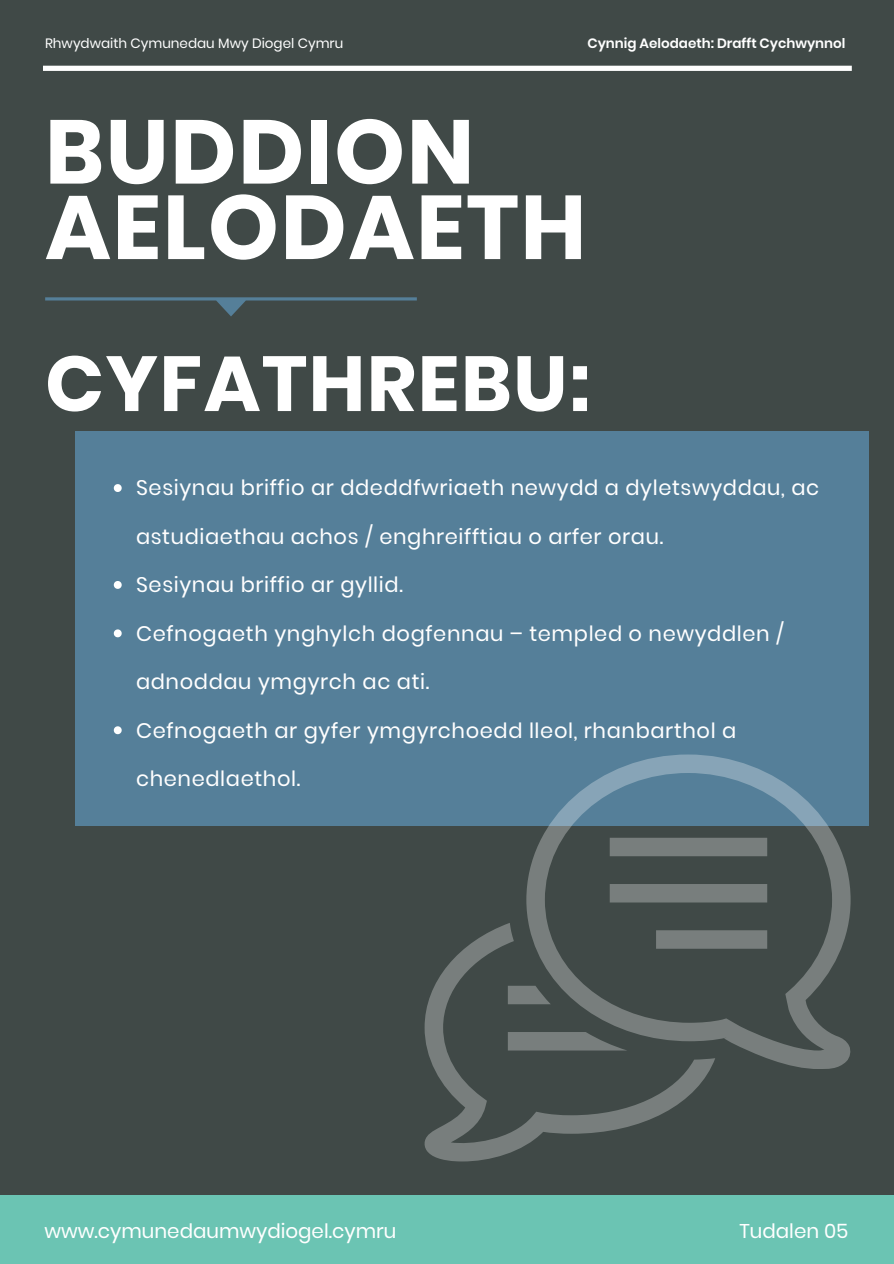
<style>
.page{position:relative;width:894px;height:1264px;background:#fff}
.page>*{position:absolute;margin:0;border:0;box-sizing:border-box;transform-origin:0 0}
.t1{font:700 90.15px/75.4px "Poppins";letter-spacing:.02em;color:#fff}
.t2{font:700 77.55px "Poppins";letter-spacing:.02em;color:#fff}
.t3{font:21px "Poppins";letter-spacing:.03em;color:#fff}
.t4{font:19.8px "Poppins";color:#fff}
.t5{font:13.5px "Poppins";color:#fff}
.t6{font:600 13.5px "Poppins";color:#fff}
</style>
<div class="page">
<div style="left:0;top:0;width:893px;height:1263px;background:#404947"></div>
<svg style="left:43px;top:66px;width:808px;height:5px;background:#fcfcfc"></svg>
<div style="left:0;top:1195px;width:893px;height:68px;background:#6bc4b3"></div>
<svg style="left:45px;top:297px;width:372px;height:19px"></svg>
<div style="left:75px;top:431px;width:793px;height:394px;background:#557f99"></div>
<svg style="left:424px;top:754px;width:426px;height:407px"></svg>
<svg style="left:114px;top:484px;width:8px;height:8px"></svg>
<svg style="left:114px;top:581px;width:8px;height:8px"></svg>
<svg style="left:114px;top:629px;width:8px;height:8px"></svg>
<svg style="left:114px;top:726px;width:8px;height:8px"></svg>
<p class="t5" style="left:45px;top:33px;width:300px">Rhwydwaith Cymunedau Mwy Diogel Cymru</p>
<p class="t6" style="left:587px;top:33px;width:259px">Cynnig Aelodaeth: Drafft Cychwynnol</p>
<p class="t1" style="left:45px;top:114px;width:542px">BUDDION<br>AELODAETH</p>
<p class="t2" style="left:45px;top:329px;width:546px">CYFATHREBU:</p>
<p class="t3" style="left:136px;top:473px;width:684px">Sesiynau briffio ar ddeddfwriaeth newydd a dyletswyddau, ac</p>
<p class="t3" style="left:136px;top:521px;width:528px">astudiaethau achos / enghreifftiau o arfer orau.</p>
<p class="t3" style="left:136px;top:570px;width:268px">Sesiynau briffio ar gyllid.</p>
<p class="t3" style="left:136px;top:618px;width:649px">Cefnogaeth ynghylch dogfennau – templed o newyddlen /</p>
<p class="t3" style="left:136px;top:667px;width:295px">adnoddau ymgyrch ac ati.</p>
<p class="t3" style="left:136px;top:715px;width:601px">Cefnogaeth ar gyfer ymgyrchoedd lleol, rhanbarthol a</p>
<p class="t3" style="left:136px;top:764px;width:166px">chenedlaethol.</p>
<p class="t4" style="left:45px;top:1216px;width:353px">www.cymunedaumwydiogel.cymru</p>
<p class="t4" style="left:739px;top:1216px;width:110px">Tudalen 05</p>
</div>
